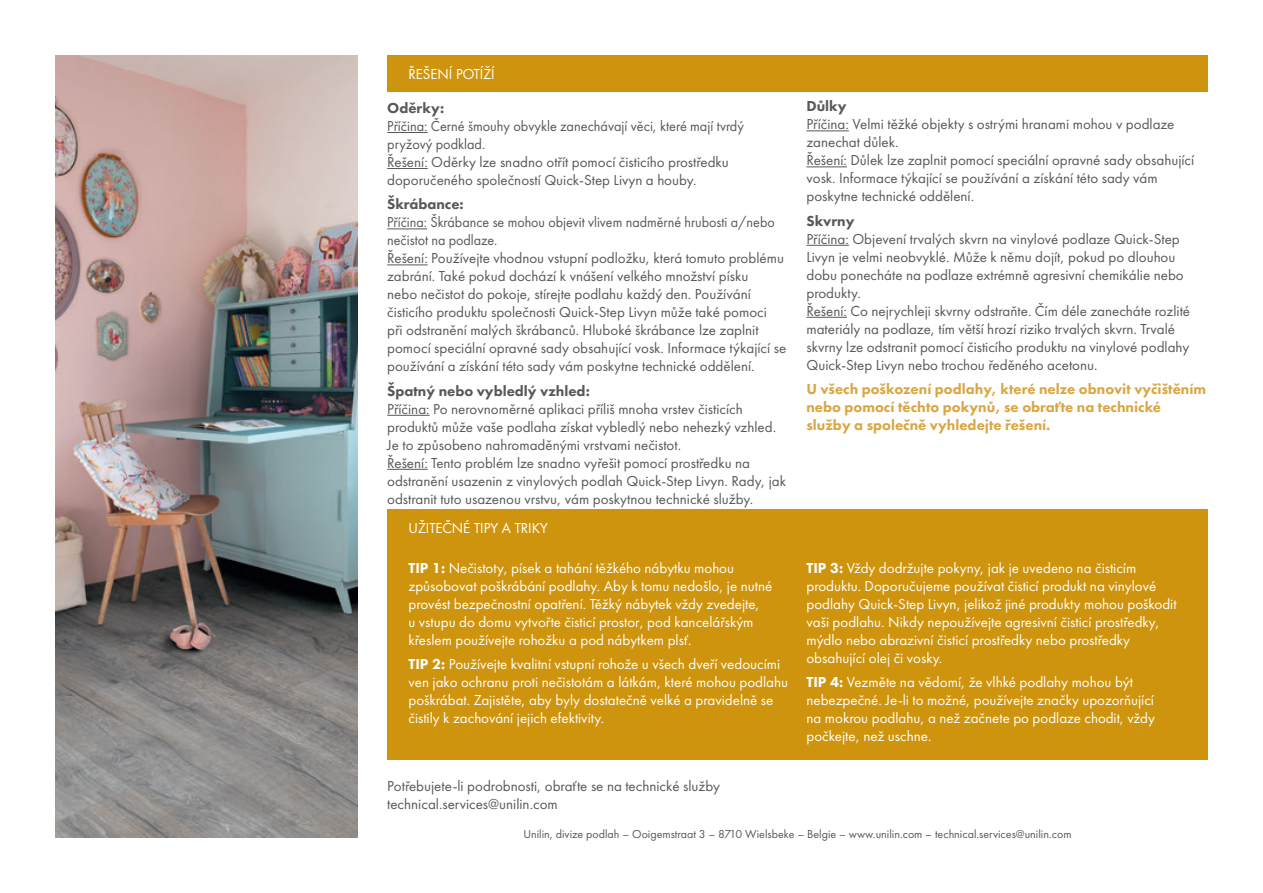
<style>
.page{position:relative;width:1263px;height:893px;background:#fff}
.page>*{position:absolute;margin:0;border:0;box-sizing:border-box;transform-origin:0 0}
.t1{font:15px/18px "Futura PT";color:#57585a}
.t2{font:15px/18px "Futura PT";color:#fff}
.t3{font:15px/18px "Futura PT";color:#57585a;scale:.94 1}
.t4{font:15px/18px "Futura PT";color:#57585a;scale:.95 1}
.t5{font:800 15px/18px "Futura PT";color:#d9a642}
.t6{font:800 15px "Futura PT";color:#57585a}
.t7{font:15px "Futura Boo";color:#fff}
.t8{font:12px "Futura PT";color:#57585a}
.s1{font-weight:800}
</style>
<div class="page">
<div style="left:387px;top:55px;width:821px;height:37px;background:#cf940e"></div>
<div style="left:387px;top:509px;width:821px;height:251px;background:#cf940e"></div>
<hr style="left:387px;top:132px;width:40px;height:1px;background:#57585a">
<hr style="left:387px;top:168px;width:41px;height:1px;background:#57585a">
<hr style="left:387px;top:229px;width:40px;height:1px;background:#57585a">
<hr style="left:387px;top:265px;width:41px;height:1px;background:#57585a">
<hr style="left:387px;top:415px;width:43px;height:1px;background:#57585a">
<hr style="left:387px;top:469px;width:41px;height:1px;background:#57585a">
<hr style="left:806px;top:130px;width:43px;height:1px;background:#57585a">
<hr style="left:806px;top:166px;width:41px;height:1px;background:#57585a">
<hr style="left:806px;top:245px;width:43px;height:1px;background:#57585a">
<hr style="left:806px;top:317px;width:41px;height:1px;background:#57585a">
<img style="left:55px;top:55px;width:302px;height:783px">
<p class="t7" style="left:408px;top:65px;width:88px">ŘEŠENÍ POTÍŽÍ</p>
<p class="t6" style="left:387px;top:99px;width:59px">Oděrky:</p>
<p class="t4" style="left:387px;top:117px;width:377px">Příčina: Černé šmouhy obvykle zanechávají věci, které mají tvrdý pryžový podklad.<br>Řešení: Oděrky lze snadno otřít pomocí čisticího prostředku doporučeného společností Quick-Step Livyn a houby.</p>
<p class="t6" style="left:387px;top:195px;width:78px">Škrábance:</p>
<p class="t3" style="left:387px;top:213px;width:426px">Příčina: Škrábance se mohou objevit vlivem nadměrné hrubosti a/nebo nečistot na podlaze.<br>Řešení: Používejte vhodnou vstupní podložku, která tomuto problému zabrání. Také pokud dochází k vnášení velkého množství písku<br>nebo nečistot do pokoje, stírejte podlahu každý den. Používání čisticího produktu společnosti Quick-Step Livyn může také pomoci<br>při odstranění malých škrábanců. Hluboké škrábance lze zaplnit pomocí speciální opravné sady obsahující vosk. Informace týkající se používání a získání této sady vám poskytne technické oddělení.</p>
<p class="t6" style="left:387px;top:381px;width:204px">Špatný nebo vybledlý vzhled:</p>
<p class="t1" style="left:387px;top:400px;width:400px">Příčina: Po nerovnoměrné aplikaci příliš mnoha vrstev čisticích produktů může vaše podlaha získat vybledlý nebo nehezký vzhled.<br>Je to způsobeno nahromaděnými vrstvami nečistot.<br>Řešení: Tento problém lze snadno vyřešit pomocí prostředku na odstranění usazenin z vinylových podlah Quick-Step Livyn. Rady, jak odstranit tuto usazenou vrstvu, vám poskytnou technické služby.</p>
<p class="t7" style="left:408px;top:519px;width:141px">UŽITEČNÉ TIPY A TRIKY</p>
<p class="t2" style="left:408px;top:559px;width:365px"><span class="s1">TIP 1:</span> Nečistoty, písek a tahání těžkého nábytku mohou způsobovat poškrábání podlahy. Aby k tomu nedošlo, je nutné provést bezpečnostní opatření. Těžký nábytek vždy zvedejte,<br>u vstupu do domu vytvořte čisticí prostor, pod kancelářským křeslem používejte rohožku a pod nábytkem plsť.</p>
<p class="t2" style="left:408px;top:655px;width:381px"><span class="s1">TIP 2:</span> Používejte kvalitní vstupní rohože u všech dveří vedoucími ven jako ochranu proti nečistotám a látkám, které mohou podlahu poškrábat. Zajistěte, aby byly dostatečně velké a pravidelně se čistily k zachování jejich efektivity.</p>
<p class="t6" style="left:806px;top:97px;width:42px">Důlky</p>
<p class="t1" style="left:806px;top:115px;width:389px">Příčina: Velmi těžké objekty s ostrými hranami mohou v podlaze zanechat důlek.<br>Řešení: Důlek lze zaplnit pomocí speciální opravné sady obsahující vosk. Informace týkající se používání a získání této sady vám poskytne technické oddělení.</p>
<p class="t6" style="left:806px;top:211px;width:49px">Skvrny</p>
<p class="t1" style="left:806px;top:230px;width:385px">Příčina: Objevení trvalých skvrn na vinylové podlaze Quick-Step Livyn je velmi neobvyklé. Může k němu dojít, pokud po dlouhou dobu ponecháte na podlaze extrémně agresivní chemikálie nebo produkty.<br>Řešení: Co nejrychleji skvrny odstraňte. Čím déle zanecháte rozlité materiály na podlaze, tím větší hrozí riziko trvalých skvrn. Trvalé skvrny lze odstranit pomocí čisticího produktu na vinylové podlahy Quick-Step Livyn nebo trochou ředěného acetonu.</p>
<p class="t5" style="left:806px;top:380px;width:401px">U všech poškození podlahy, které nelze obnovit vyčištěním nebo pomocí těchto pokynů, se obraťte na technické služby a společně vyhledejte řešení.</p>
<p class="t2" style="left:806px;top:559px;width:372px"><span class="s1">TIP 3:</span> Vždy dodržujte pokyny, jak je uvedeno na čisticím produktu. Doporučujeme používat čisticí produkt na vinylové podlahy Quick-Step Livyn, jelikož jiné produkty mohou poškodit vaši podlahu. Nikdy nepoužívejte agresivní čisticí prostředky, mýdlo nebo abrazivní čisticí prostředky nebo prostředky obsahující olej či vosky.</p>
<p class="t2" style="left:806px;top:673px;width:350px"><span class="s1">TIP 4:</span> Vezměte na vědomí, že vlhké podlahy mohou být nebezpečné. Je-li to možné, používejte značky upozorňující na mokrou podlahu, a než začnete po podlaze chodit, vždy počkejte, než uschne.</p>
<p class="t1" style="left:387px;top:777px;width:334px">Potřebujete-li podrobnosti, obraťte se na technické služby technical.services@unilin.com</p>
<p class="t8" style="left:523px;top:827px;width:550px">Unilin, divize podlah – Ooigemstraat 3 – 8710 Wielsbeke – Belgie – www.unilin.com – technical.services@unilin.com</p>
</div>
